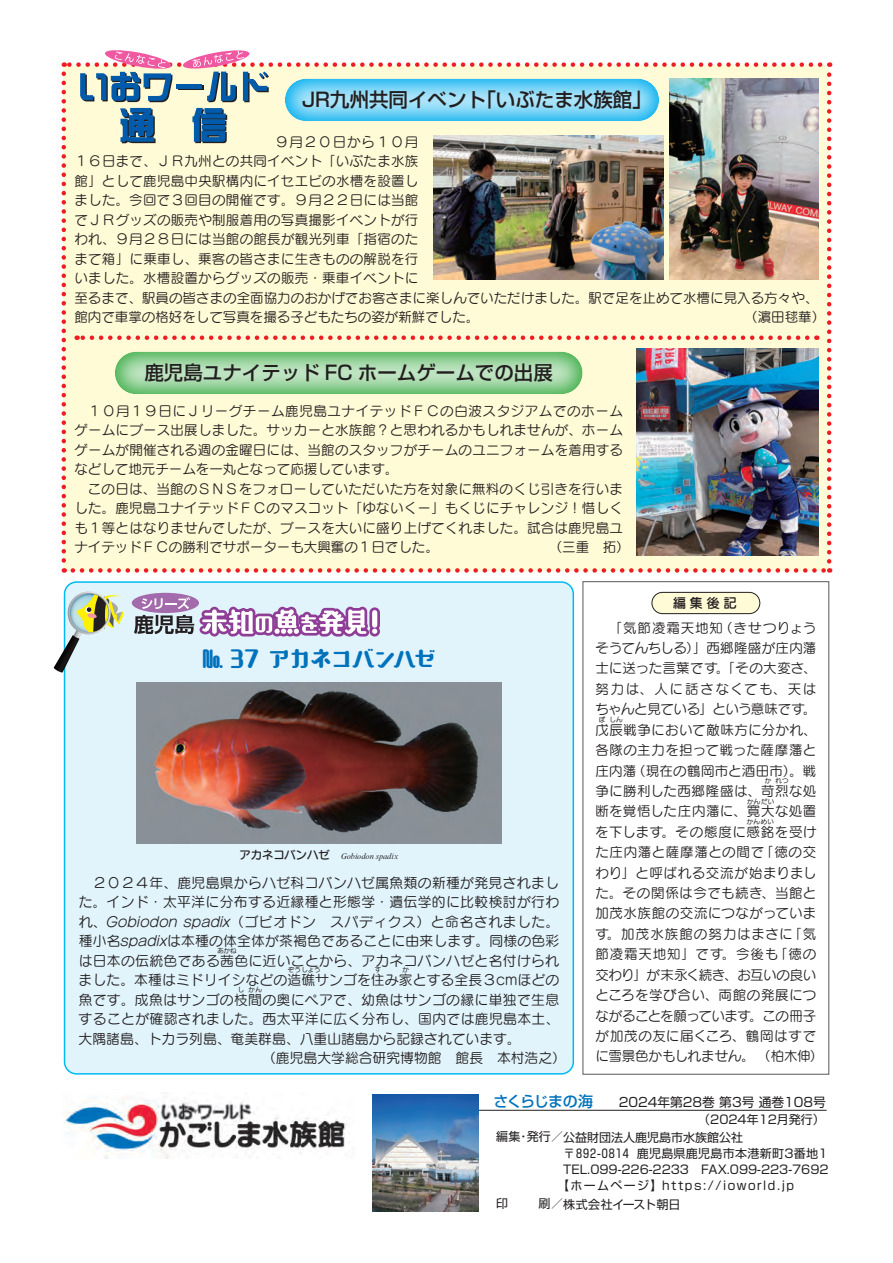
<style>
.page{position:relative;width:893px;height:1263px;background:#fff}
.page>*{position:absolute;margin:0;border:0;box-sizing:border-box;transform-origin:0 0}
.t1{font:22.5px "Aokane Std EB";letter-spacing:-.055em;color:#0072bc}
.t2{font:500 19.5px "Shin Go Pro";color:#231f20}
.t3{font:500 15px "Shin Go Pro";letter-spacing:-.065em;color:#0072bc}
.t4{font:13.8px/19.5px "Seurat Pro M";letter-spacing:.025em;color:#231f20;text-align:justify}
.t5{font:13.8px "Seurat Pro M";color:#231f20}
.t6{font:13.5px/20.4px "Seurat Pro M";letter-spacing:.02em;color:#231f20;text-align:justify}
.t7{font:13.5px "Seurat Pro M";letter-spacing:.04em;color:#231f20}
.t8{font:13.5px "Seurat Pro M";letter-spacing:.05em;color:#231f20}
.t9{font:13.5px "Seurat Pro DB";color:#231f20}
.t10{font:12.75px "Shin Go Pro";color:#231f20}
.t11{font:12px "Shin Go Pro";color:#231f20}
.t12{font:12px "Shin Go Pro";letter-spacing:.13em;color:#231f20}
.t13{font:12px "Shin Go Pro";letter-spacing:.025em;color:#231f20}
.t14{font:italic 8.25px "Times New Roman MT Std";color:#231f20}
.t15{font:6.3px "Seurat Pro M";letter-spacing:.05em;color:#231f20}
.s1{font-family:"Seurat Pro DB";font-style:normal;font-size:11.25px}
</style>
<div class="page">
<div style="left:65px;top:582px;width:508px;height:492px;background:#e1f4fc;border-radius:12px"></div>
<div style="left:64px;top:581px;width:510px;height:493px;border:2px solid #00baf1;border-radius:12px"></div>
<div style="left:583px;top:581px;width:246px;height:493px;border:1px solid #57585a"></div>
<img style="left:64px;top:1097px;width:282px;height:62px">
<hr style="left:477px;top:1110px;width:350px;height:1px;background:#231f20">
<img style="left:372px;top:1094px;width:107px;height:117px">
<div style="left:652px;top:592px;width:108px;height:22px;background:#fffbd6;border-radius:11px"></div>
<div style="left:652px;top:592px;width:108px;height:22px;border:1px solid #231f20;border-radius:11px"></div>
<div style="left:132px;top:593px;width:67px;height:20px;background:#a46bac;border-radius:50%"></div>
<svg style="left:54px;top:591px;width:70px;height:81px"></svg>
<svg style="left:134px;top:597px;width:246px;height:40px"></svg>
<img style="left:136px;top:682px;width:366px;height:162px">
<img style="left:62px;top:50px;width:769px;height:523px">
<h2 class="t2" style="left:302px;top:84px;width:351px">JR九州共同イベント「いぶたま水族館」</h2>
<p class="t6" style="left:74px;top:131px;width:745px;line-height:19.5px;text-align:left;text-indent:201px">９月２０日から１０月<br>１６日まで、ＪＲ九州との共同イベント「いぶたま水族<br>館」として鹿児島中央駅構内にイセエビの水槽を設置し<br>ました。今回で３回目の開催です。９月２２日には当館<br>でＪＲグッズの販売や制服着用の写真撮影イベントが行<br>われ、９月２８日には当館の館長が観光列車「指宿のた<br>まて箱」に乗車し、乗客の皆さまに生きものの解説を行<br>いました。水槽設置からグッズの販売・乗車イベントに<br>至るまで、駅員の皆さまの全面協力のおかげでお客さまに楽しんでいただけました。駅で足を止めて水槽に見入る方々や、館内で車掌の格好をして写真を撮る子どもたちの姿が新鮮でした。</p>
<p class="t6" style="left:744px;top:306px;width:83px">（濵田毬華）</p>
<h2 class="t2" style="left:144px;top:357px;width:410px">鹿児島ユナイテッド FC ホームゲームでの出展</h2>
<p class="t6" style="left:74px;top:401px;width:550px;line-height:19.5px;text-indent:14px">１０月１９日にＪリーグチーム鹿児島ユナイテッドＦＣの白波スタジアムでのホームゲームにブース出展しました。サッカーと水族館？と思われるかもしれませんが、ホームゲームが開催される週の金曜日には、当館のスタッフがチームのユニフォームを着用するなどして地元チームを一丸となって応援しています。</p>
<p class="t6" style="left:74px;top:479px;width:550px;line-height:19.5px;text-indent:14px">この日は、当館のＳＮＳをフォローしていただいた方を対象に無料のくじ引きを行いました。鹿児島ユナイテッドＦＣのマスコット「ゆないくー」もくじにチャレンジ！惜しくも１等とはなりませんでしたが、ブースを大いに盛り上げてくれました。試合は鹿児島ユナイテッドＦＣの勝利でサポーターも大興奮の１日でした。</p>
<p class="t6" style="left:549px;top:537px;width:82px">（三重　拓）</p>
<p class="t9" style="left:673px;top:594px;width:66px">編集後記</p>
<h1 class="t1" style="left:201px;top:642px;width:236px">№ 37 アカネコバンハゼ</h1>
<p class="t14" style="left:240px;top:851px;width:160px"><span class="s1">アカネコバンハゼ　</span>Gobiodon spadix</p>
<p class="t4" style="left:79px;top:872px;width:482px">　２０２４年、鹿児島県からハゼ科コバンハゼ属魚類の新種が発見されました。インド・太平洋に分布する近縁種と形態学・遺伝学的に比較検討が行われ、Gobiodon spadix（ゴビオドン　スパディクス）と命名されました。種小名spadixは本種の体全体が茶褐色であることに由来します。同様の色彩は日本の伝統色である茜色に近いことから、アカネコバンハゼと名付けられ</p>
<p class="t15" style="left:218px;top:946px;width:21px">あかね</p>
<p class="t4" style="left:79px;top:970px;width:482px">ました。本種はミドリイシなどの造礁サンゴを住み家とする全長３cmほどの</p>
<p class="t15" style="left:288px;top:966px;width:34px">ぞうしょう</p>
<p class="t15" style="left:375px;top:966px;width:8px">す</p>
<p class="t15" style="left:403px;top:966px;width:8px">か</p>
<p class="t4" style="left:79px;top:989px;width:482px">魚です。成魚はサンゴの枝間の奥にペアで、幼魚はサンゴの縁に単独で生息</p>
<p class="t15" style="left:238px;top:985px;width:8px">し</p>
<p class="t15" style="left:249px;top:985px;width:15px">かん</p>
<p class="t4" style="left:79px;top:1009px;width:482px">することが確認されました。西太平洋に広く分布し、国内では鹿児島本土、</p>
<p class="t5" style="left:79px;top:1029px;width:444px">大隅諸島、トカラ列島、奄美群島、八重山諸島から記録されています。</p>
<p class="t5" style="left:262px;top:1049px;width:305px">（鹿児島大学総合研究博物館　館長　本村浩之）</p>
<p class="t6" style="left:595px;top:617px;width:223px">　「気節凌霜天地知（きせつりょうそうてんちしる）」西郷隆盛が庄内藩士に送った言葉です。「その大変さ、努力は、人に話さなくても、天はちゃんと見ている」という意味です。戊辰戦争において敵味方に分かれ、</p>
<p class="t15" style="left:599px;top:716px;width:8px">ぼ</p>
<p class="t15" style="left:609px;top:716px;width:15px">しん</p>
<p class="t6" style="left:595px;top:739px;width:223px">各隊の主力を担って戦った薩摩藩と庄内藩（現在の鶴岡市と酒田市）。戦争に勝利した西郷隆盛は、苛烈な処</p>
<p class="t15" style="left:765px;top:777px;width:8px">か</p>
<p class="t15" style="left:775px;top:777px;width:15px">れつ</p>
<p class="t7" style="left:595px;top:802px;width:223px">断を覚悟した庄内藩に、寛大な処置</p>
<p class="t15" style="left:747px;top:797px;width:29px">かんだい</p>
<p class="t8" style="left:595px;top:823px;width:223px">を下します。その態度に感銘を受け</p>
<p class="t15" style="left:747px;top:818px;width:29px">かんめい</p>
<p class="t6" style="left:595px;top:841px;width:229px;text-align:left">た庄内藩と薩摩藩との間で「徳の交わり」と呼ばれる交流が始まりました。その関係は今でも続き、当館と加茂水族館の交流につながっています。加茂水族館の努力はまさに「気節凌霜天地知」です。今後も「徳の交わり」が末永く続き、お互いの良いところを学び合い、両館の発展につながることを願っています。この冊子が加茂の友に届くころ、鶴岡はすでに雪景色かもしれません。（柏木伸）</p>
<p class="t3" style="left:493px;top:1089px;width:101px">さくらじまの海</p>
<p class="t10" style="left:619px;top:1092px;width:209px">2024年第28巻 第3号 通巻108号</p>
<p class="t11" style="left:698px;top:1110px;width:128px">（2024年12月発行）</p>
<p class="t11" style="left:496px;top:1127px;width:249px">編集・発行／公益財団法人鹿児島市水族館公社</p>
<p class="t13" style="left:563px;top:1144px;width:266px">〒892-0814 鹿児島県鹿児島市本港新町3番地1</p>
<p class="t11" style="left:563px;top:1159px;width:267px">TEL.099-226-2233 FAX.099-223-7692</p>
<p class="t12" style="left:557px;top:1175px;width:238px">【ホームページ】https://ioworld.jp</p>
<p class="t11" style="left:496px;top:1195px;width:186px">印 　　刷／株式会社イースト朝日</p>
</div>
